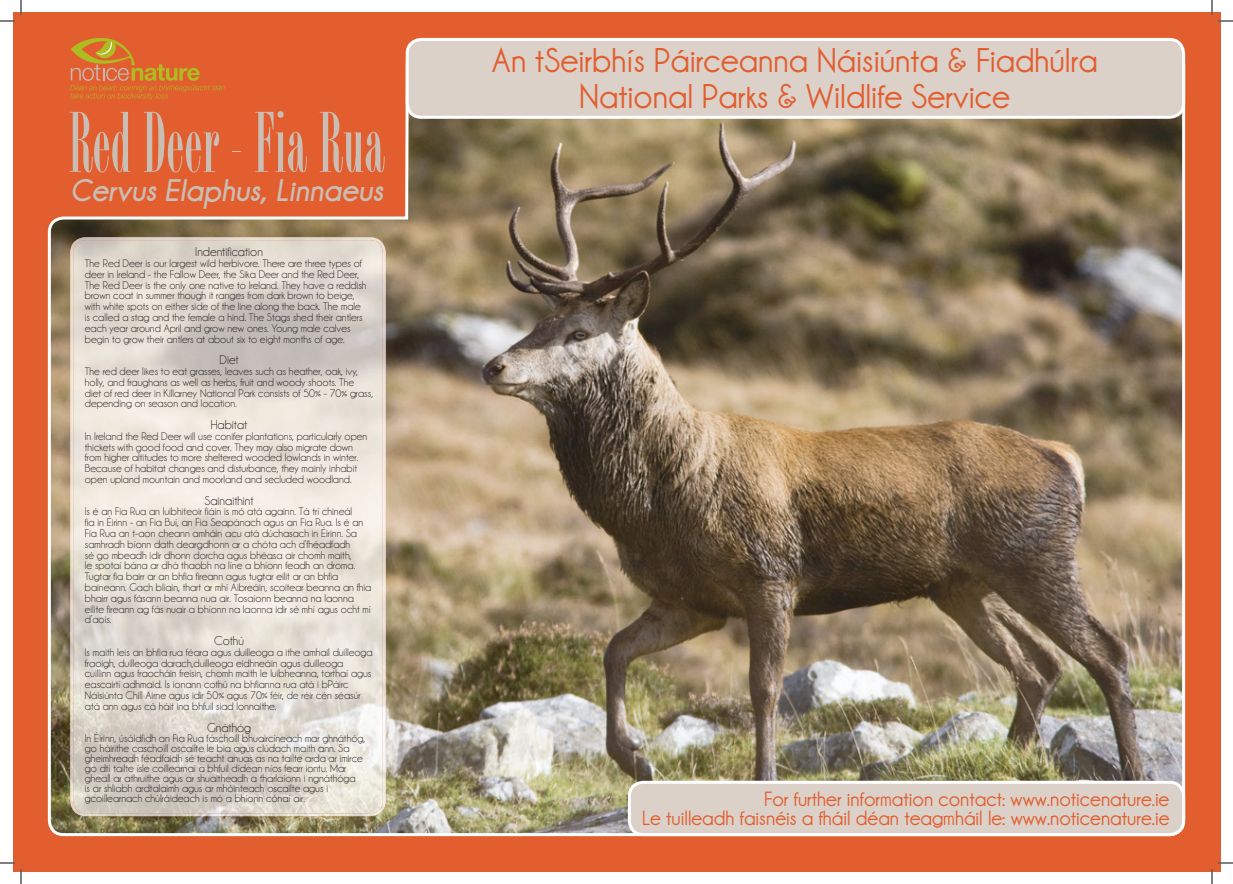
<style>
.page{position:relative;width:1233px;height:884px;background:#fff}
.page>*{position:absolute;margin:0;border:0;box-sizing:border-box;transform-origin:0 0}
.t1{font:90px "Bordeaux Roman Bold Let Plain";color:#cabdb4}
.t2{font:700 35px/36px "Champagne&Limousines";color:#e25e2f;text-align:center}
.t3{font:italic 32px "Champagne&Limousines Thick";color:#cabdb4}
.t4{font:700 21px/19.2px "Champagne&Limousines";color:#e25e2f;text-align:right}
.t5{font:13px "Champagne&Limousines";color:#231f20}
.t6{font:11.2px/10.8px "Champagne&Limousines";color:#231f20}
</style>
<div class="page">
<div style="left:12px;top:12px;width:1208px;height:859px;background:#e25e2f"></div>
<img style="left:47px;top:47px;width:1139px;height:790px">
<img style="left:70px;top:237px;width:316px;height:579px">
<div style="left:629px;top:782px;width:554px;height:53px;background:#dbd1c9;border-radius:14px"></div>
<div style="left:628px;top:781px;width:557px;height:55px;border:3px solid #fff;border-radius:14px"></div>
<div style="left:407px;top:39px;width:776px;height:78px;background:#dbd1c9;border-radius:14px"></div>
<div style="left:406px;top:38px;width:779px;height:81px;border:3px solid #fff;border-radius:14px"></div>
<svg style="left:70px;top:38px;width:154px;height:62px"></svg>
<svg style="left:1218px;top:20px;width:15px;height:2px"></svg>
<svg style="left:1218px;top:862px;width:15px;height:2px"></svg>
<svg style="left:0;top:0;width:22px;height:22px"></svg>
<svg style="left:0;top:862px;width:22px;height:22px"></svg>
<svg style="left:1211px;top:0;width:1px;height:15px"></svg>
<svg style="left:1211px;top:869px;width:1px;height:15px"></svg>
<h1 class="t1" style="left:68px;top:102px;width:318px">Red Deer - Fia Rua</h1>
<h3 class="t3" style="left:70px;top:172px;width:315px">Cervus Elaphus, Linnaeus</h3>
<p class="t5" style="left:195px;top:244px;width:69px">Indentification</p>
<p class="t6" style="left:85px;top:258px;width:283px">The Red Deer is our largest wild herbivore. There are three types of deer in Ireland - the Fallow Deer, the Sika Deer and the Red Deer, The Red Deer is the only one native to Ireland. They have a reddish brown coat in summer though it ranges from dark brown to beige, with white spots on either side of the line along the back. The male is called a stag and the female a hind. The Stags shed their antlers each year around April and grow new ones. Young male calves begin to grow their antlers at about six to eight months of age.</p>
<p class="t5" style="left:219px;top:352px;width:21px">Diet</p>
<p class="t6" style="left:85px;top:366px;width:290px">The red deer likes to eat grasses, leaves such as heather, oak, ivy, holly, and fraughans as well as herbs, fruit and woody shoots. The diet of red deer in Killarney National Park consists of 50% - 70% grass, depending on season and location.</p>
<p class="t5" style="left:211px;top:417px;width:38px">Habitat</p>
<p class="t6" style="left:85px;top:431px;width:284px">In Ireland the Red Deer will use conifer plantations, particularly open thickets with good food and cover. They may also migrate down from higher altitudes to more sheltered wooded lowlands in winter.<br>Because of habitat changes and disturbance, they mainly inhabit open upland mountain and moorland and secluded woodland.</p>
<p class="t5" style="left:204px;top:493px;width:51px">Sainaithint</p>
<p class="t6" style="left:85px;top:506px;width:288px">Is é an Fia Rua an luibhiteoir fiáin is mó atá againn. Tá trí chineál<br>fia in Éirinn - an Fia Buí, an Fia Seapánach agus an Fia Rua. Is é an Fia Rua an t-aon cheann amháin acu atá dúchasach in Éirinn. Sa samhradh bíonn dath deargdhonn ar a chóta ach d’fhéadfadh<br>sé go mbeadh idir dhonn dorcha agus bhéasa air chomh maith,<br>le spotaí bána ar dhá thaobh na líne a bhíonn feadh an droma.<br>Tugtar fia bairr ar an bhfia fireann agus tugtar eilit ar an bhfia baineann. Gach bliain, thart ar mhí Aibreáin, scoitear beanna an fhia bhairr agus fásann beanna nua air. Tosaíonn beanna na laonna eilite fireann ag fás nuair a bhíonn na laonna idir sé mhí agus ocht mí d’aois.</p>
<p class="t5" style="left:214px;top:633px;width:31px">Cothú</p>
<p class="t6" style="left:85px;top:647px;width:289px">Is maith leis an bhfia rua féara agus duilleoga a ithe amhail duilleoga fraoigh, duilleoga darach,duilleoga eidhneáin agus duilleoga cuillinn agus fraocháin freisin, chomh maith le luibheanna, torthaí agus eascairtí adhmaid. Is ionann cothú na bhfianna rua atá i bPáirc Náisiúnta Chill Airne agus idir 50% agus 70% féir, de réir cén séasúr atá ann agus cá háit ina bhfuil siad lonnaithe.</p>
<p class="t5" style="left:207px;top:720px;width:45px">Gnáthóg</p>
<p class="t6" style="left:85px;top:733px;width:282px;line-height:10px">In Éirinn, úsáidfidh an Fia Rua fáschoill bhuaircíneach mar ghnáthóg, go háirithe caschoill oscailte le bia agus clúdach maith ann. Sa gheimhreadh féadfaidh sé teacht anuas as na tailte arda ar imirce go dtí tailte ísle coillearnaí a bhfuil dídean níos fearr iontu. Mar gheall ar athruithe agus ar shuaitheadh a tharlaíonn i ngnáthóga<br>is ar shliabh ardtalaimh agus ar mhóinteach oscailte agus i gcoillearnach chúlráideach is mó a bhíonn cónaí air.</p>
<h2 class="t2" style="left:491px;top:42px;width:608px">An tSeirbhís Páirceanna Náisiúnta &amp; Fiadhúlra<br>National Parks &amp; Wildlife Service</h2>
<h3 class="t4" style="left:642px;top:789px;width:529px">For further information contact: www.noticenature.ie<br>Le tuilleadh faisnéis a fháil déan teagmháil le: www.noticenature.ie</h3>
</div>
